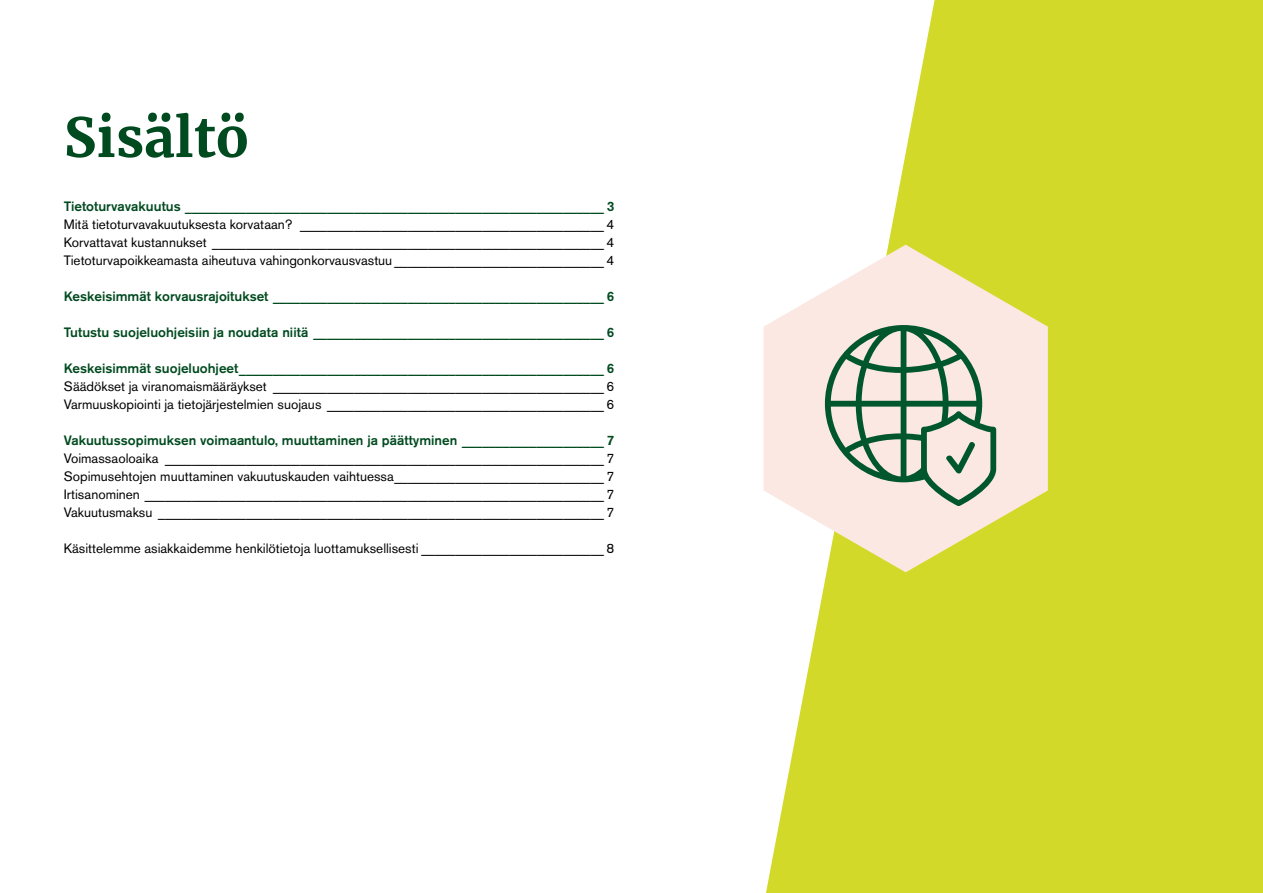
<style>
.page{position:relative;width:1263px;height:893px;background:#fff}
.page>*{position:absolute;margin:0;border:0;box-sizing:border-box;transform-origin:0 0}
.t1{font:700 54px "Merriweather";color:#004a1f}
.t2{font:13.5px/18px "Akzidenz Grotesk BQ";color:#000;text-align:justify}
.t3{font:500 13.5px "Akzidenz Grotesk BQ";color:#004a1f}
</style>
<div class="page">
<svg style="left:766px;top:0;width:497px;height:893px;background:#d7dd43"></svg>
<svg style="left:763px;top:245px;width:285px;height:327px;fill:#fce8e2"></svg>
<svg style="left:825px;top:325px;width:171px;height:181px;background:#b9c1b2"></svg>
<h1 class="t1" style="left:64px;top:103px;width:186px">Sisältö</h1>
<p class="t3" style="left:64px;top:198px;width:552px">Tietoturvavakuutus ______________________________________________________________ 3</p>
<p class="t2" style="left:64px;top:215px;width:552px">Mitä tietoturvavakuutuksesta korvataan? _____________________________________________ 4<br>Korvattavat kustannukset __________________________________________________________ 4<br>Tietoturvapoikkeamasta aiheutuva vahingonkorvausvastuu _______________________________ 4</p>
<p class="t3" style="left:64px;top:288px;width:552px">Keskeisimmät korvausrajoitukset _________________________________________________ 6</p>
<p class="t3" style="left:64px;top:324px;width:552px">Tutustu suojeluohjeisiin ja noudata niitä ___________________________________________ 6</p>
<p class="t3" style="left:64px;top:360px;width:552px">Keskeisimmät suojeluohjeet______________________________________________________ 6</p>
<p class="t2" style="left:64px;top:377px;width:552px">Säädökset ja viranomaismääräykset _________________________________________________ 6<br>Varmuuskopiointi ja tietojärjestelmien suojaus _________________________________________ 6</p>
<p class="t3" style="left:64px;top:432px;width:552px">Vakuutussopimuksen voimaantulo, muuttaminen ja päättyminen _____________________ 7</p>
<p class="t2" style="left:64px;top:449px;width:552px">Voimassaoloaika _________________________________________________________________ 7<br>Sopimusehtojen muuttaminen vakuutuskauden vaihtuessa_______________________________ 7<br>Irtisanominen ____________________________________________________________________ 7<br>Vakuutusmaksu __________________________________________________________________ 7</p>
<p class="t2" style="left:64px;top:539px;width:552px">Käsittelemme asiakkaidemme henkilötietoja luottamuksellisesti ___________________________ 8</p>
</div>
